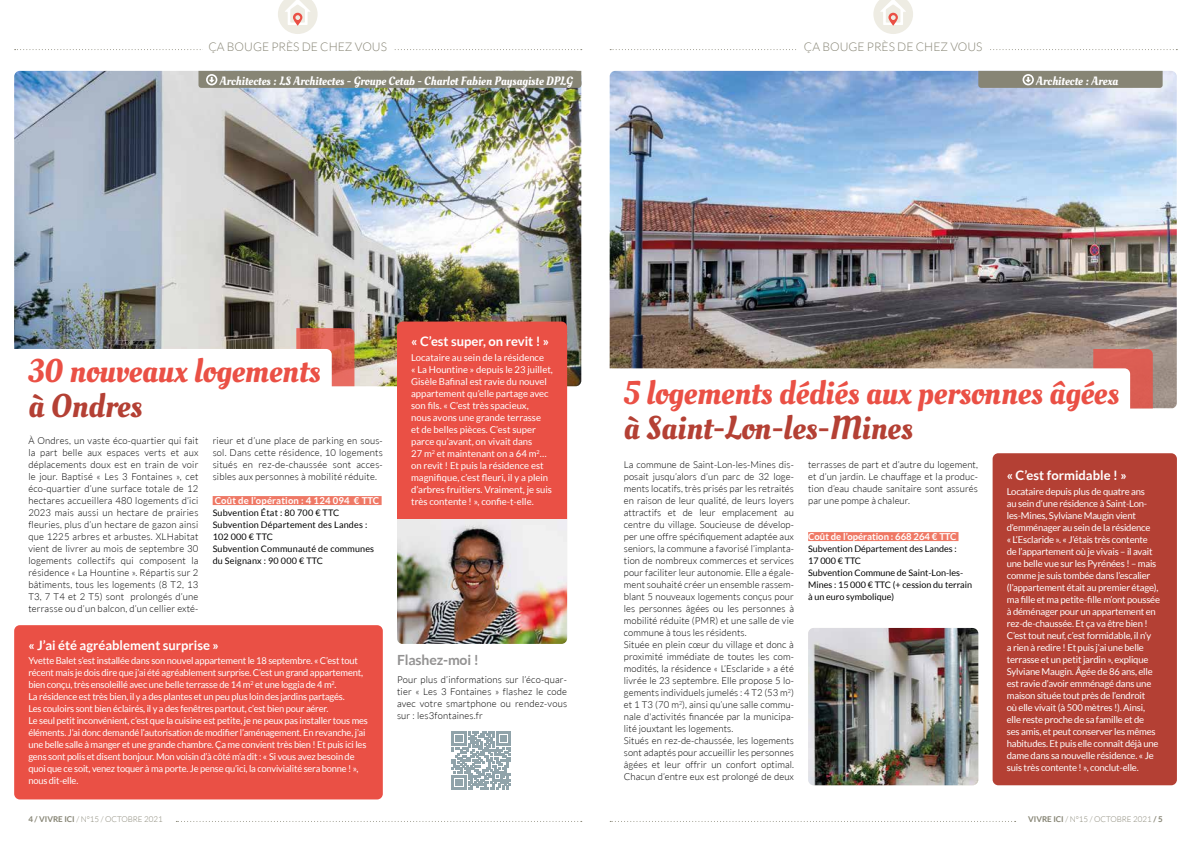
<style>
.page{position:relative;width:1191px;height:842px;background:#fff}
.page>*{position:absolute;margin:0;border:0;box-sizing:border-box;transform-origin:0 0}
.t1{font:33px "Oleo Script";color:#ea5045}
.t2{font:33px "Oleo Script";color:#b44034}
.t3{font:700 14px "Lato";letter-spacing:-.01em;color:#939292}
.t4{font:700 13px "Lato";color:#fff}
.t5{font:12px "Oleo Script";color:#fff}
.t6{font:300 12px "Lato";color:#878575}
.t7{font:300 9.5px/12px "Lato";letter-spacing:.01em;color:#000;text-align:justify}
.t8{font:9.5px/12px "Lato";letter-spacing:-.02em;color:#fff}
.t9{font:9.5px/12px "Lato";color:#fff}
.t10{font:700 9.5px "Lato";letter-spacing:.02em;color:#fff}
.t11{font:700 9.5px "Lato";color:#fff}
.t12{font:9px/12px "Lato";color:#000}
.t13{font:9px/12px "Lato";letter-spacing:.02em;color:#000}
.t14{font:300 8px "Lato";color:#878575}
.s1{font-weight:700}
</style>
<div class="page">
<svg style="left:15px;top:49px;width:567px;height:1px"></svg>
<svg style="left:610px;top:49px;width:567px;height:1px"></svg>
<svg style="left:278px;top:0;width:39px;height:34px"></svg>
<div style="left:203px;top:40px;width:190px;height:14px;background:#fff"></div>
<img style="left:14px;top:71px;width:567px;height:315px">
<svg style="left:14px;top:328px;width:340px;height:59px"></svg>
<div style="left:213px;top:496px;width:168px;height:9px;background:#ef7966"></div>
<div style="left:14px;top:625px;width:369px;height:174px;background:#ea5045;border-radius:6px"></div>
<div style="left:198px;top:71px;width:383px;height:17px;background:#878575"></div>
<svg style="left:452px;top:731px;width:58px;height:58px"></svg>
<div style="left:397px;top:322px;width:170px;height:197px;background:#ea5045"></div>
<img style="left:397px;top:519px;width:170px;height:125px">
<div style="left:808px;top:532px;width:150px;height:9px;background:#ef7966"></div>
<img style="left:609px;top:71px;width:567px;height:337px">
<div style="left:1093px;top:349px;width:59px;height:59px;background:#db5d53"></div>
<svg style="left:609px;top:368px;width:521px;height:40px"></svg>
<svg style="left:873px;top:0;width:40px;height:34px"></svg>
<div style="left:798px;top:40px;width:190px;height:14px;background:#fff"></div>
<div style="left:992px;top:453px;width:184px;height:332px;background:#b44034;border-radius:6px"></div>
<svg style="left:978px;top:71px;width:184px;height:17px"></svg>
<img style="left:808px;top:628px;width:170px;height:157px">
<svg style="left:176px;top:821px;width:406px;height:1px"></svg>
<svg style="left:610px;top:821px;width:405px;height:1px"></svg>
<p class="t6" style="left:208px;top:40px;width:180px">ÇA BOUGE PRÈS DE CHEZ VOUS</p>
<p class="t5" style="left:220px;top:73px;width:355px">Architectes : LS Architectes - Groupe Cetab - Charlot Fabien Paysagiste DPLG</p>
<p class="t6" style="left:804px;top:40px;width:180px">ÇA BOUGE PRÈS DE CHEZ VOUS</p>
<p class="t5" style="left:1036px;top:73px;width:83px">Architecte : Arexa</p>
<h1 class="t1" style="left:28px;top:351px;width:294px">30 nouveaux logements</h1>
<h1 class="t2" style="left:28px;top:386px;width:115px">à Ondres</h1>
<p class="t7" style="left:28px;top:435px;width:172px">À Ondres, un vaste éco-quartier qui fait la part belle aux espaces verts et aux déplacements doux est en train de voir le jour. Baptisé « Les 3 Fontaines », cet éco-quartier d’une surface totale de 12 hectares accueillera 480 logements d’ici 2023 mais aussi un hectare de prairies fleuries, plus d’un hectare de gazon ainsi que 1225 arbres et arbustes. XLHabitat vient de livrer au mois de septembre 30 logements collectifs qui composent la résidence « La Hountine ». Répartis sur 2 bâtiments, tous les logements (8 T2, 13<br>T3, 7 T4 et 2 T5) sont prolongés d’une terrasse ou d’un balcon, d’un cellier exté-</p>
<p class="t7" style="left:213px;top:435px;width:172px">rieur et d’une place de parking en sous&shy;sol. Dans cette résidence, 10 logements situés en rez-de-chaussée sont acces&shy;sibles aux personnes à mobilité réduite.</p>
<p class="t10" style="left:215px;top:495px;width:166px">Coût de l’opération : 4 124 094 € TTC</p>
<p class="t13" style="left:213px;top:507px;width:163px">Subvention État : 80 700 € TTC<br>Subvention Département des Landes :<br>102 000 € TTC<br>Subvention Communauté de communes du Seignanx : 90 000 € TTC</p>
<h3 class="t4" style="left:28px;top:637px;width:192px">« J’ai été agréablement surprise »</h3>
<p class="t8" style="left:28px;top:655px;width:341px">Yvette Balet s’est installée dans son nouvel appartement le 18 septembre. « C’est tout récent mais je dois dire que j’ai été agréablement surprise. C’est un grand appartement, bien conçu, très ensoleillé avec une belle terrasse de 14 m<sup>2</sup> et une loggia de 4 m<sup>2</sup>.<br>La résidence est très bien, il y a des plantes et un peu plus loin des jardins partagés.<br>Les couloirs sont bien éclairés, il y a des fenêtres partout, c’est bien pour aérer.<br>Le seul petit inconvénient, c’est que la cuisine est petite, je ne peux pas installer tous mes éléments. J’ai donc demandé l’autorisation de modifier l’aménagement. En revanche, j’ai une belle salle à manger et une grande chambre. Ça me convient très bien ! Et puis ici les gens sont polis et disent bonjour. Mon voisin d’à côté m’a dit : « Si vous avez besoin de quoi que ce soit, venez toquer à ma porte. Je pense qu’ici, la convivialité sera bonne ! », nous dit-elle.</p>
<h3 class="t4" style="left:411px;top:334px;width:140px">« C’est super, on revit ! »</h3>
<p class="t9" style="left:411px;top:351px;width:143px">Locataire au sein de la résidence<br>« La Hountine » depuis le 23 juillet, Gisèle Bafinal est ravie du nouvel appartement qu’elle partage avec son fils. « C’est très spacieux,<br>nous avons une grande terrasse<br>et de belles pièces. C’est super parce qu’avant, on vivait dans<br>27 m<sup>2</sup> et maintenant on a 64 m<sup>2</sup>… on revit ! Et puis la résidence est magnifique, c’est fleuri, il y a plein d’arbres fruitiers. Vraiment, je suis très contente ! », confie-t-elle.</p>
<h2 class="t3" style="left:397px;top:652px;width:83px">Flashez-moi !</h2>
<p class="t7" style="left:397px;top:673px;width:172px">Pour plus d’informations sur l’éco-quar&shy;tier « Les 3 Fontaines » flashez le code avec votre smartphone ou rendez-vous sur : les3fontaines.fr</p>
<h1 class="t1" style="left:624px;top:373px;width:497px">5 logements dédiés aux personnes âgées</h1>
<h1 class="t2" style="left:624px;top:408px;width:290px">à Saint-Lon-les-Mines</h1>
<p class="t7" style="left:624px;top:459px;width:172px;text-align:left">La commune de Saint-Lon-les-Mines dis&shy;posait jusqu’alors d’un parc de 32 loge&shy;ments locatifs, très prisés par les retraités en raison de leur qualité, de leurs loyers attractifs et de leur emplacement au centre du village. Soucieuse de dévelop&shy;per une offre spécifiquement adaptée aux seniors, la commune a favorisé l’implanta&shy;tion de nombreux commerces et services pour faciliter leur autonomie. Elle a égale&shy;ment souhaité créer un ensemble rassem&shy;blant 5 nouveaux logements conçus pour les personnes âgées ou les personnes à mobilité réduite (PMR) et une salle de vie commune à tous les résidents.<br>Située en plein cœur du village et donc à proximité immédiate de toutes les com&shy;modités, la résidence « L’Esclaride » a été livrée le 23 septembre. Elle propose 5 lo&shy;gements individuels jumelés : 4 T2 (53 m<sup>2</sup>) et 1 T3 (70 m<sup>2</sup>), ainsi qu’une salle commu&shy;nale d'activités financée par la municipa&shy;lité jouxtant les logements.<br>Situés en rez-de-chaussée, les logements sont adaptés pour accueillir les personnes âgées et leur offrir un confort optimal.<br>Chacun d’entre eux est prolongé de deux</p>
<p class="t7" style="left:808px;top:459px;width:171px">terrasses de part et d’autre du logement, et d’un jardin. Le chauffage et la produc&shy;tion d’eau chaude sanitaire sont assurés par une pompe à chaleur.</p>
<p class="t11" style="left:808px;top:531px;width:150px">Coût de l’opération : 668 264 € TTC</p>
<p class="t12" style="left:808px;top:543px;width:165px">Subvention Département des Landes :<br>17 000 € TTC<br>Subvention Commune de Saint-Lon-les-<br>Mines : 15 000 € TTC (+ cession du terrain à un euro symbolique)</p>
<h3 class="t4" style="left:1006px;top:468px;width:121px">« C’est formidable ! »</h3>
<p class="t8" style="left:1006px;top:486px;width:155px">Locataire depuis plus de quatre ans<br>au sein d’une résidence à Saint-Lon&shy;les-Mines, Sylviane Maugin vient d’emménager au sein de la résidence<br>« L’Esclaride ». « J’étais très contente de l’appartement où je vivais – il avait une belle vue sur les Pyrénées ! – mais comme je suis tombée dans l’escalier (l’appartement était au premier étage), ma fille et ma petite-fille m’ont poussée à déménager pour un appartement en rez-de-chaussée. Et ça va être bien !<br>C’est tout neuf, c’est formidable, il n’y<br>a rien à redire ! Et puis j’ai une belle terrasse et un petit jardin », explique Sylviane Maugin. Âgée de 86 ans, elle est ravie d’avoir emménagé dans une maison située tout près de l’endroit<br>où elle vivait (à 500 mètres !). Ainsi, elle reste proche de sa famille et de<br>ses amis, et peut conserver les mêmes habitudes. Et puis elle connaît déjà une dame dans sa nouvelle résidence. « Je suis très contente ! », conclut-elle.</p>
<p class="t14" style="left:28px;top:815px;width:136px"><span class="s1">4 / VIVRE ICI</span> / N°15 / OCTOBRE 2021</p>
<p class="t14" style="left:1028px;top:815px;width:136px"><span class="s1">VIVRE ICI</span> / N°15 / OCTOBRE 2021 <span class="s1">/ 5</span></p>
</div>
